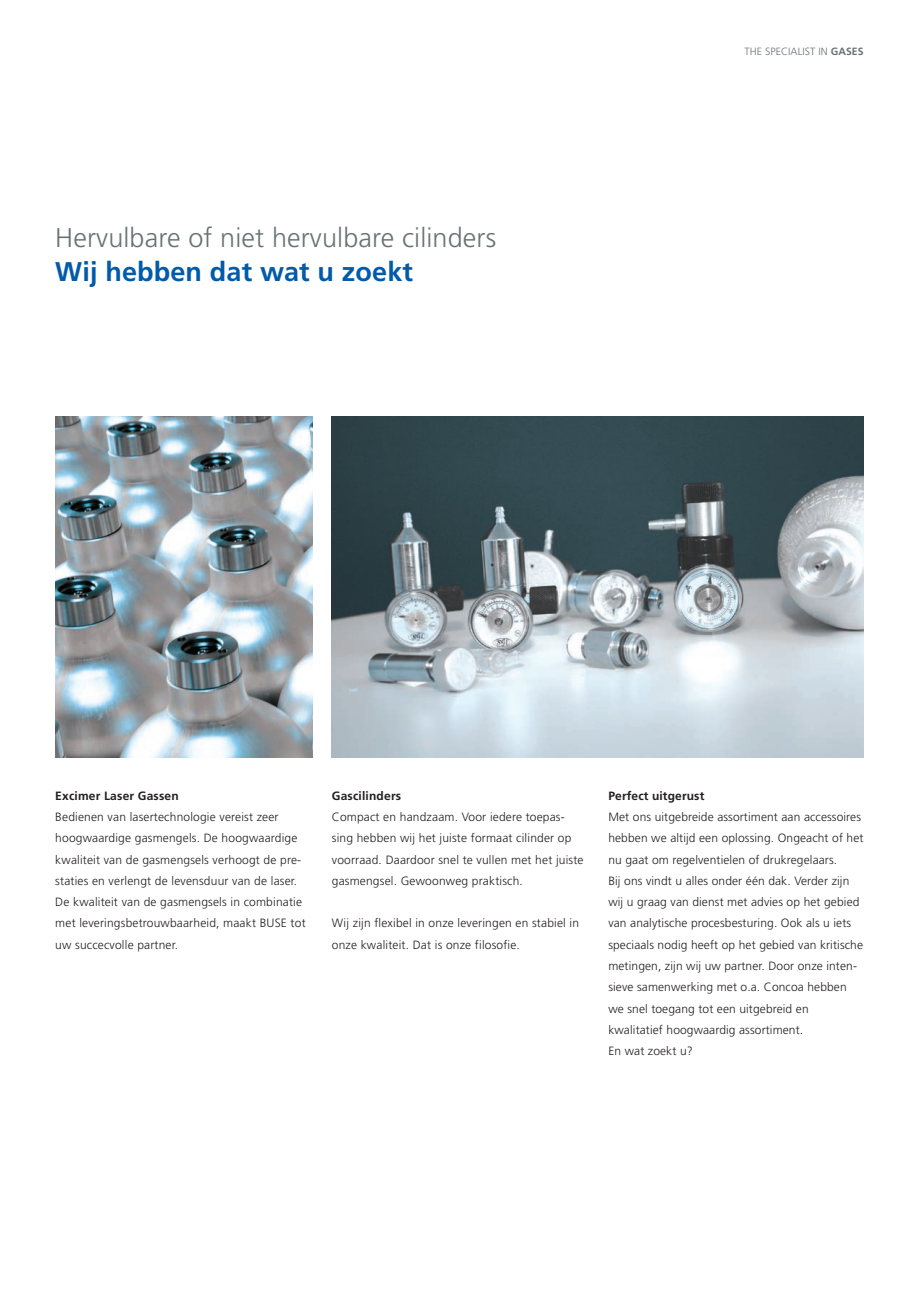
<style>
.page{position:relative;width:919px;height:1289px;background:#fff}
.page>*{position:absolute;margin:0;border:0;box-sizing:border-box;transform-origin:0 0}
.t1{font:300 27px "Frutiger";letter-spacing:.005em;color:#697374}
.t2{font:700 27px "Frutiger";letter-spacing:.005em;color:#015aaa}
.t3{font:300 12px/21.3px "Frutiger";letter-spacing:.015em;color:#231f20}
.t4{font:700 12px "Frutiger";letter-spacing:.015em;color:#231f20}
.t5{font:300 10.5px "Frutiger";letter-spacing:.005em;color:#697374}
.s1{font-weight:700}
</style>
<div class="page">
<img style="left:332px;top:417px;width:531px;height:340px">
<img style="left:55px;top:417px;width:258px;height:340px">
<h1 class="t1" style="left:55px;top:222px;width:442px">Hervulbare of niet hervulbare cilinders</h1>
<h1 class="t2" style="left:55px;top:255px;width:359px">Wij hebben dat wat u zoekt</h1>
<p class="t5" style="left:744px;top:46px;width:121px">THE SPECIALIST IN <span class="s1">GASES</span></p>
<p class="t4" style="left:55px;top:788px;width:125px">Excimer Laser Gassen</p>
<p class="t3" style="left:55px;top:806px;width:252px">Bedienen van lasertechnologie vereist zeer hoogwaardige gasmengels. De hoogwaardige kwaliteit van de gasmengsels verhoogt de pre&shy;staties en verlengt de levensduur van de laser.<br>De kwaliteit van de gasmengsels in combinatie met leveringsbetrouwbaarheid, maakt BUSE tot uw succecvolle partner.</p>
<p class="t4" style="left:332px;top:788px;width:71px">Gascilinders</p>
<p class="t3" style="left:332px;top:806px;width:253px">Compact en handzaam. Voor iedere toepas&shy;sing hebben wij het juiste formaat cilinder op voorraad. Daardoor snel te vullen met het juiste gasmengsel. Gewoonweg praktisch.</p>
<p class="t3" style="left:332px;top:912px;width:249px">Wij zijn flexibel in onze leveringen en stabiel in onze kwaliteit. Dat is onze filosofie.</p>
<p class="t4" style="left:608px;top:788px;width:97px">Perfect uitgerust</p>
<p class="t3" style="left:608px;top:806px;width:256px">Met ons uitgebreide assortiment aan accessoires hebben we altijd een oplossing. Ongeacht of het nu gaat om regelventielen of drukregelaars.<br>Bij ons vindt u alles onder één dak. Verder zijn wij u graag van dienst met advies op het gebied van analytische procesbesturing. Ook als u iets speciaals nodig heeft op het gebied van kritische metingen, zijn wij uw partner. Door onze inten&shy;sieve samenwerking met o.a. Concoa hebben we snel toegang tot een uitgebreid en kwalitatief hoogwaardig assortiment.<br>En wat zoekt u?</p>
</div>
